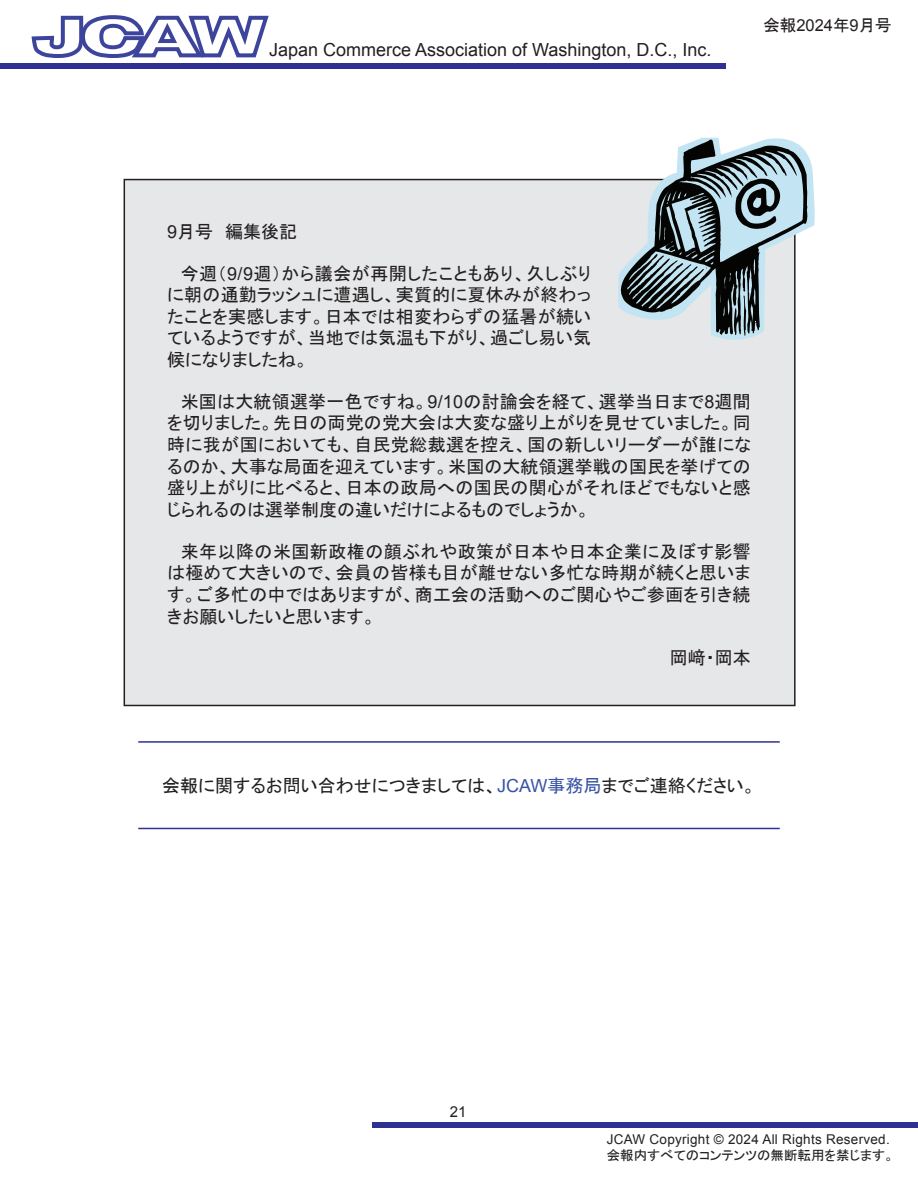
<style>
.page{position:relative;width:918px;height:1188px;background:#fff}
.page>*{position:absolute;margin:0;border:0;box-sizing:border-box;transform-origin:0 0}
.t1{font:18px/21.6px "MS P Gothic";color:#231f20;text-align:justify}
.t2{font:18px "Arial";color:#231f20}
.t3{font:16.5px "MS P Gothic";color:#231f20}
.t4{font:15px "Arial";color:#231f20}
.t5{font:13.5px "Arial";letter-spacing:.02em;color:#231f20}
.t6{font:13.5px "MS P Gothic";color:#231f20}
.s1{font-family:"Arial"}
.s2{font-family:"Arial";color:#3853a3}
.s3{color:#3853a3}
</style>
<div class="page">
<div style="left:1px;top:63px;width:725px;height:6px;background:#2e3092"></div>
<svg style="left:31px;top:15px;width:238px;height:43px"></svg>
<div style="left:372px;top:1123px;width:545px;height:5px;background:#2e3092"></div>
<div style="left:124px;top:180px;width:671px;height:525px;background:#e6e7e9"></div>
<svg style="left:618px;top:138px;width:197px;height:202px"></svg>
<hr style="left:138px;top:828px;width:642px;height:1px;background:#2d3390">
<hr style="left:138px;top:741px;width:642px;height:2px;background:#2d3390">
<p class="t2" style="left:269px;top:38px;width:444px">Japan Commerce Association of Washington, D.C., Inc.</p>
<p class="t3" style="left:763px;top:17px;width:130px">会報<span class="s1">2024</span>年<span class="s1">9</span>月号</p>
<p class="t1" style="left:167px;top:220px;width:131px"><span class="s1">9</span>月号　編集後記</p>
<p class="t1" style="left:167px;top:262px;width:426px;text-indent:14px">今週（<span class="s1">9/9</span>週）から議会が再開したこともあり、久しぶりに朝の通勤ラッシュに遭遇し、実質的に夏休みが終わったことを実感します。日本では相変わらずの猛暑が続いているようですが、当地では気温も下がり、過ごし易い気候になりましたね。</p>
<p class="t1" style="left:167px;top:391px;width:585px;text-indent:14px">米国は大統領選挙一色ですね。<span class="s1">9/10</span>の討論会を経て、選挙当日まで<span class="s1">8</span>週間を切りました。先日の両党の党大会は大変な盛り上がりを見せていました。同時に我が国においても、自民党総裁選を控え、国の新しいリーダーが誰になるのか、大事な局面を迎えています。米国の大統領選挙戦の国民を挙げての盛り上がりに比べると、日本の政局への国民の関心がそれほどでもないと感じられるのは選挙制度の違いだけによるものでしょうか。</p>
<p class="t1" style="left:167px;top:540px;width:585px;text-indent:14px">来年以降の米国新政権の顔ぶれや政策が日本や日本企業に及ぼす影響は極めて大きいので、会員の皆様も目が離せない多忙な時期が続くと思います。ご多忙の中ではありますが、商工会の活動へのご関心やご参画を引き続きお願いしたいと思います。</p>
<p class="t1" style="left:670px;top:647px;width:82px">岡﨑・岡本</p>
<p class="t1" style="left:162px;top:774px;width:595px">会報に関するお問い合わせにつきましては、<span class="s2">JCAW</span><span class="s3">事務局</span>までご連絡ください。</p>
<p class="t4" style="left:450px;top:1102px;width:18px">21</p>
<p class="t5" style="left:607px;top:1130px;width:285px">JCAW Copyright © 2024 All Rights Reserved.</p>
<p class="t6" style="left:607px;top:1149px;width:289px">会報内すべてのコンテンツの無断転用を禁じます。</p>
</div>
